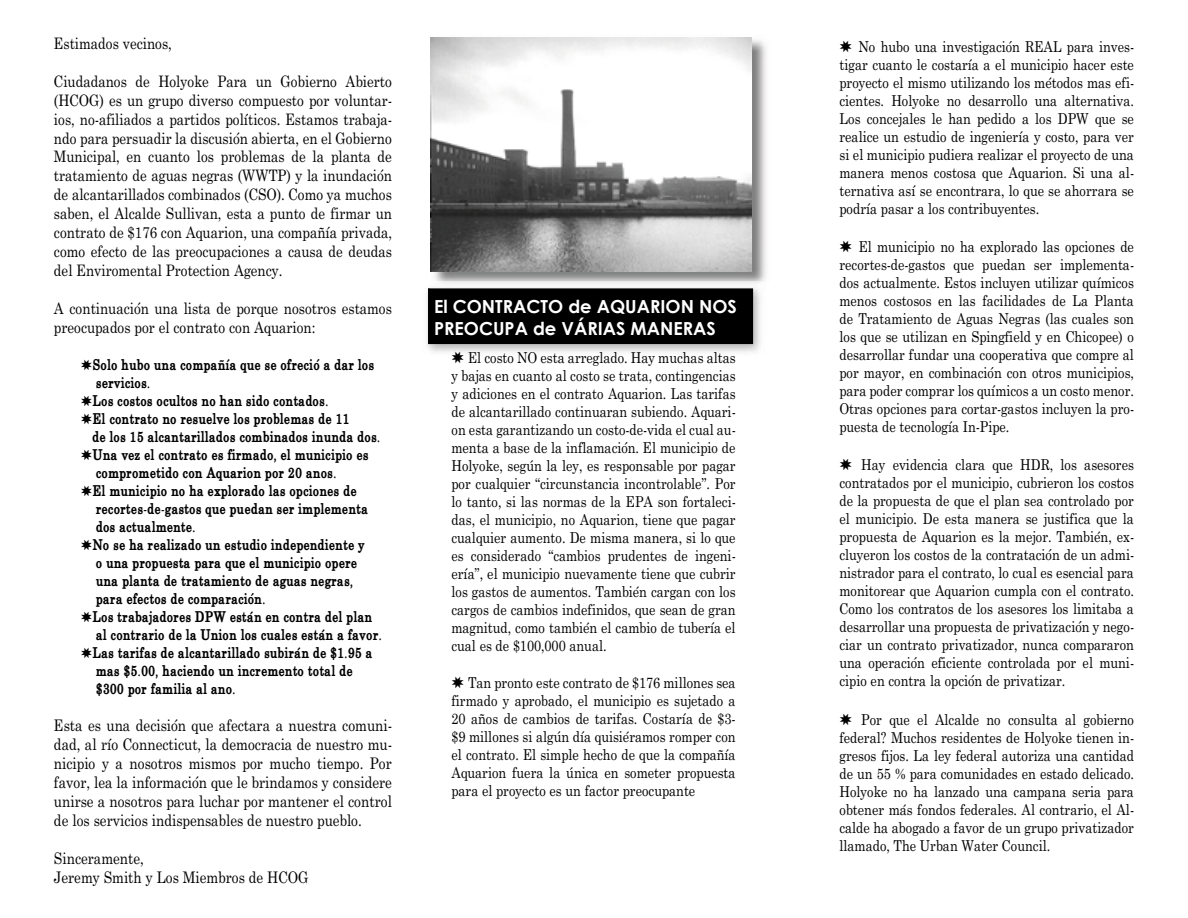
<style>
.page{position:relative;width:1188px;height:918px;background:#fff}
.page>*{position:absolute;margin:0;border:0;box-sizing:border-box;transform-origin:0 0}
.t1{font:700 18px/21.6px "Century Gothic";color:#fff}
.t2{font:15.9px/19px "Century Cond";color:#000;text-align:justify}
.t3{font:15.75px/18.9px "Century Cond";color:#000;text-align:justify}
.t4{font:15px/18px "Century Cond";color:#000;text-align:justify}
.t5{font:700 15px "Century Cond";color:#000}
</style>
<div class="page">
<img style="left:426px;top:288px;width:335px;height:64px">
<div style="left:428px;top:288px;width:325px;height:56px;background:#000"></div>
<img style="left:430px;top:37px;width:336px;height:245px">
<img style="left:431px;top:37px;width:321px;height:234px">
<p class="t3" style="left:54px;top:34px;width:119px">Estimados vecinos,</p>
<p class="t3" style="left:54px;top:72px;width:340px">Ciudadanos de Holyoke Para un Gobierno Abierto (HCOG) es un grupo diverso compuesto por voluntar&shy;ios, no-afiliados a partidos políticos. Estamos trabaja&shy;ndo para persuadir la discusión abierta, en el Gobierno Municipal, en cuanto los problemas de la planta de tratamiento de aguas negras (WWTP) y la inundación de alcantarillados combinados (CSO). Como ya muchos saben, el Alcalde Sullivan, esta a punto de firmar un contrato de $176 con Aquarion, una compañía privada, como efecto de las preocupaciones a causa de deudas del Enviromental Protection Agency.</p>
<p class="t3" style="left:54px;top:299px;width:339px">A continuación una lista de porque nosotros estamos preocupados por el contrato con Aquarion:</p>
<p class="t5" style="left:81px;top:355px;width:295px">✸Solo hubo una compañía que se ofreció a dar los</p>
<p class="t5" style="left:96px;top:373px;width:56px">servicios.</p>
<p class="t5" style="left:81px;top:391px;width:249px">✸Los costos ocultos no han sido contados.</p>
<p class="t5" style="left:81px;top:409px;width:270px">✸El contrato no resuelve los problemas de 11</p>
<p class="t5" style="left:92px;top:427px;width:290px">de los 15 alcantarillados combinados inunda dos.</p>
<p class="t5" style="left:81px;top:445px;width:289px">✸Una vez el contrato es firmado, el municipio es</p>
<p class="t5" style="left:96px;top:463px;width:242px">comprometido con Aquarion por 20 anos.</p>
<p class="t5" style="left:81px;top:481px;width:277px">✸El municipio no ha explorado las opciones de</p>
<p class="t5" style="left:96px;top:499px;width:274px">recortes-de-gastos que puedan ser implementa</p>
<p class="t5" style="left:96px;top:517px;width:101px">dos actualmente.</p>
<p class="t5" style="left:81px;top:535px;width:285px">✸No se ha realizado un estudio independiente y</p>
<p class="t5" style="left:96px;top:553px;width:263px">o una propuesta para que el municipio opere</p>
<p class="t5" style="left:96px;top:571px;width:259px">una planta de tratamiento de aguas negras,</p>
<p class="t5" style="left:96px;top:589px;width:171px">para efectos de comparación.</p>
<p class="t5" style="left:81px;top:607px;width:293px">✸Los trabajadores DPW están en contra del plan</p>
<p class="t5" style="left:96px;top:625px;width:288px">al contrario de la Union los cuales están a favor.</p>
<p class="t5" style="left:81px;top:643px;width:293px">✸Las tarifas de alcantarillado subirán de $1.95 a</p>
<p class="t5" style="left:96px;top:661px;width:258px">mas $5.00, haciendo un incremento total de</p>
<p class="t5" style="left:96px;top:679px;width:141px">$300 por familia al ano.</p>
<p class="t2" style="left:54px;top:716px;width:340px">Esta es una decisión que afectara a nuestra comuni&shy;dad, al río Connecticut, la democracia de nuestro mu&shy;nicipio y a nosotros mismos por mucho tiempo. Por favor, lea la información que le brindamos y considere unirse a nosotros para luchar por mantener el control de los servicios indispensables de nuestro pueblo.</p>
<p class="t2" style="left:54px;top:849px;width:256px">Sinceramente,<br>Jeremy Smith y Los Miembros de HCOG</p>
<p class="t1" style="left:434px;top:296px;width:304px">El CONTRACTO de AQUARION NOS<br>PREOCUPA de VÁRIAS MANERAS</p>
<p class="t4" style="left:452px;top:348px;width:286px">✸ El costo NO esta arreglado. Hay muchas altas y bajas en cuanto al costo se trata, contingencias y adiciones en el contrato Aquarion. Las tarifas de alcantarillado continuaran subiendo. Aquari&shy;on esta garantizando un costo-de-vida el cual au&shy;menta a base de la inflamación. El municipio de Holyoke, según la ley, es responsable por pagar por cualquier “circunstancia incontrolable”. Por lo tanto, si las normas de la EPA son fortaleci&shy;das, el municipio, no Aquarion, tiene que pagar cualquier aumento. De misma manera, si lo que es considerado “cambios prudentes de ingeni&shy;ería”, el municipio nuevamente tiene que cubrir los gastos de aumentos. También cargan con los cargos de cambios indefinidos, que sean de gran magnitud, como también el cambio de tubería el cual es de $100,000 anual.</p>
<p class="t4" style="left:452px;top:674px;width:286px">✸ Tan pronto este contrato de $176 millones sea firmado y aprobado, el municipio es sujetado a 20 años de cambios de tarifas. Costaría de $3- $9 millones si algún día quisiéramos romper con el contrato. El simple hecho de que la compañía Aquarion fuera la única en someter propuesta para el proyecto es un factor preocupante</p>
<p class="t4" style="left:840px;top:38px;width:296px">✸ No hubo una investigación REAL para inves&shy;tigar cuanto le costaría a el municipio hacer este proyecto el mismo utilizando los métodos mas efi&shy;cientes. Holyoke no desarrollo una alternativa.<br>Los concejales le han pedido a los DPW que se realice un estudio de ingeniería y costo, para ver si el municipio pudiera realizar el proyecto de una manera menos costosa que Aquarion. Si una al&shy;ternativa así se encontrara, lo que se ahorrara se podría pasar a los contribuyentes.</p>
<p class="t4" style="left:840px;top:238px;width:296px">✸ El municipio no ha explorado las opciones de recortes-de-gastos que puedan ser implementa&shy;dos actualmente. Estos incluyen utilizar químicos menos costosos en las facilidades de La Planta de Tratamiento de Aguas Negras (las cuales son los que se utilizan en Spingfield y en Chicopee) o desarrollar fundar una cooperativa que compre al por mayor, en combinación con otros municipios, para poder comprar los químicos a un costo menor.<br>Otras opciones para cortar-gastos incluyen la pro&shy;puesta de tecnología In-Pipe.</p>
<p class="t4" style="left:840px;top:455px;width:296px">✸ Hay evidencia clara que HDR, los asesores contratados por el municipio, cubrieron los costos de la propuesta de que el plan sea controlado por el municipio. De esta manera se justifica que la propuesta de Aquarion es la mejor. También, ex&shy;cluyeron los costos de la contratación de un admi&shy;nistrador para el contrato, lo cual es esencial para monitorear que Aquarion cumpla con el contrato.<br>Como los contratos de los asesores los limitaba a desarrollar una propuesta de privatización y nego&shy;ciar un contrato privatizador, nunca compararon una operación eficiente controlada por el muni&shy;cipio en contra la opción de privatizar.</p>
<p class="t4" style="left:840px;top:711px;width:296px">✸ Por que el Alcalde no consulta al gobierno federal? Muchos residentes de Holyoke tienen in&shy;gresos fijos. La ley federal autoriza una cantidad de un 55 % para comunidades en estado delicado.<br>Holyoke no ha lanzado una campana seria para obtener más fondos federales. Al contrario, el Al&shy;calde ha abogado a favor de un grupo privatizador llamado, The Urban Water Council.</p>
</div>
